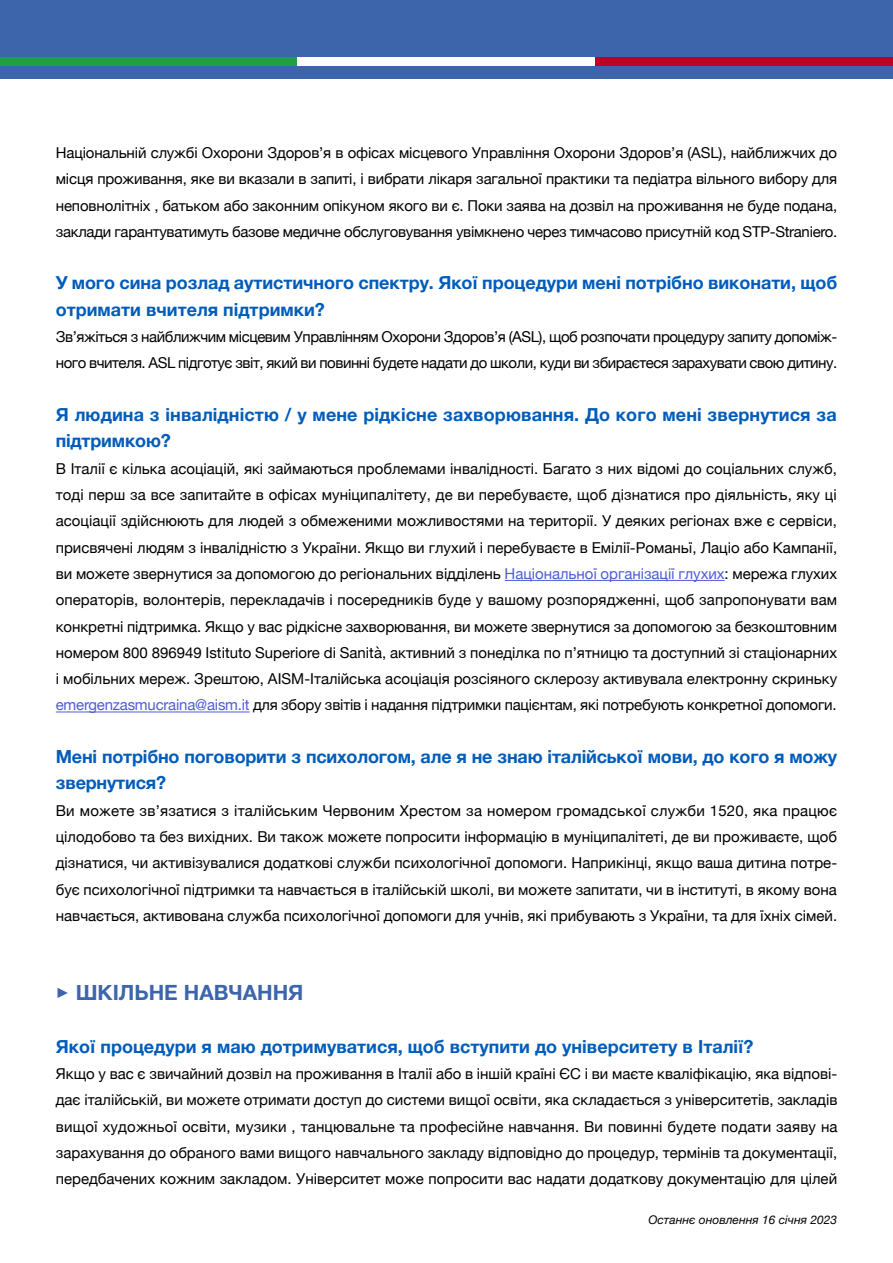
<style>
.page{position:relative;width:893px;height:1263px;background:#fff}
.page>*{position:absolute;margin:0;border:0;box-sizing:border-box;transform-origin:0 0}
.t1{font:700 21px "Helvetica Neue";color:#3c65ac}
.t2{font:700 18px/26.2px "Helvetica Neue";letter-spacing:-.005em;color:#005cba}
.t3{font:15px/26.2px "Helvetica Neue";letter-spacing:-.02em;color:#000;text-align:justify}
.t4{font:italic 12px "Helvetica Neue";color:#000}
.s1{color:#4f5cd6}
</style>
<div class="page">
<div style="left:0;top:0;width:893px;height:78px;background:#3c65ac"></div>
<div style="left:0;top:57px;width:298px;height:9px;background:#239e46"></div>
<div style="left:298px;top:57px;width:297px;height:9px;background:#fff"></div>
<div style="left:595px;top:57px;width:298px;height:9px;background:#be0027"></div>
<hr style="left:505px;top:580px;width:220px;height:1px;background:#4f5cd6">
<hr style="left:56px;top:712px;width:194px;height:1px;background:#4f5cd6">
<p class="t3" style="left:56px;top:140px;width:783px">Національній службі Oхорони Здоров’я в офісах місцевого Управління Oхорони Здоров’я (ASL), найближчих до місця проживання, яке ви вказали в запиті, і вибрати лікаря загальної практики та педіатра вільного вибору для неповнолітніх , батьком або законним опікуном якого ви є. Поки заява на дозвіл на проживання не буде подана, заклади гарантуватимуть базове медичне обслуговування увімкнено через тимчасово присутній код STP-Straniero.</p>
<p class="t2" style="left:56px;top:270px;width:783px">У мого сина розлад аутистичного спектру. Якої процедури мені потрібно виконати, щоб отримати вчителя підтримки?</p>
<p class="t3" style="left:56px;top:324px;width:783px">Зв’яжіться з найближчим місцевим Управлінням Oхорони Здоров’я (ASL), щоб розпочати процедуру запиту допоміж&shy;ного вчителя. ASL підготує звіт, який ви повинні будете надати до школи, куди ви збираєтеся зарахувати свою дитину.</p>
<p class="t2" style="left:56px;top:402px;width:782px">Я людина з інвалідністю / у мене рідкісне захворювання. До кого мені звернутися за підтримкою?</p>
<p class="t3" style="left:56px;top:456px;width:783px">В Італії є кілька асоціацій, які займаються проблемами інвалідності. Багато з них відомі до соціальних служб, тоді перш за все запитайте в офісах муніципалітету, де ви перебуваєте, щоб дізнатися про діяльність, яку ці асоціації здійснюють для людей з обмеженими можливостями на території. У деяких регіонах вже є сервіси, присвячені людям з інвалідністю з України. Якщо ви глухий і перебуваєте в Емілії-Романьї, Лаціо або Кампанії, ви можете звернутися за допомогою до регіональних відділень <span class="s1">Національної організації глухих</span>: мережа глухих операторів, волонтерів, перекладачів і посередників буде у вашому розпорядженні, щоб запропонувати вам конкретні підтримка. Якщо у вас рідкісне захворювання, ви можете звернутися за допомогою за безкоштовним номером 800 896949 Istituto Superiore di Sanità, активний з понеділка по п’ятницю та доступний зі стаціонарних і мобільних мереж. Зрештою, AISM-Італійська асоціація розсіяного склерозу активувала електронну скриньку <span class="s1">emergenzasmucraina@aism.it</span> для збору звітів і надання підтримки пацієнтам, які потребують конкретної допомоги.</p>
<p class="t2" style="left:56px;top:744px;width:783px">Мені потрібно поговорити з психологом, але я не знаю італійської мови, до кого я можу звернутися?</p>
<p class="t3" style="left:56px;top:798px;width:783px">Ви можете зв’язатися з італійським Червоним Хрестом за номером громадської служби 1520, яка працює цілодобово та без вихідних. Ви також можете попросити інформацію в муніципалітеті, де ви проживаєте, щоб дізнатися, чи активізувалися додаткові служби психологічної допомоги. Наприкінці, якщо ваша дитина потре&shy;бує психологічної підтримки та навчається в італійській школі, ви можете запитати, чи в інституті, в якому вона навчається, активована служба психологічної допомоги для учнів, які прибувають з України, та для їхніх сімей.</p>
<h1 class="t1" style="left:56px;top:976px;width:249px">✓ ШКІЛЬНЕ НАВЧАННЯ</h1>
<p class="t2" style="left:56px;top:1033px;width:699px">Якої процедури я маю дотримуватися, щоб вступити до університету в Італії?</p>
<p class="t3" style="left:56px;top:1061px;width:783px">Якщо у вас є звичайний дозвіл на проживання в Італії або в іншій країні ЄС і ви маєте кваліфікацію, яка відпові&shy;дає італійській, ви можете отримати доступ до системи вищої освіти, яка складається з університетів, закладів вищої художньої освіти, музики , танцювальне та професійне навчання. Ви повинні будете подати заяву на зарахування до обраного вами вищого навчального закладу відповідно до процедур, термінів та документації, передбачених кожним закладом. Університет може попросити вас надати додаткову документацію для цілей</p>
<p class="t4" style="left:648px;top:1211px;width:190px">Останнє оновлення 16 січня 2023</p>
</div>
